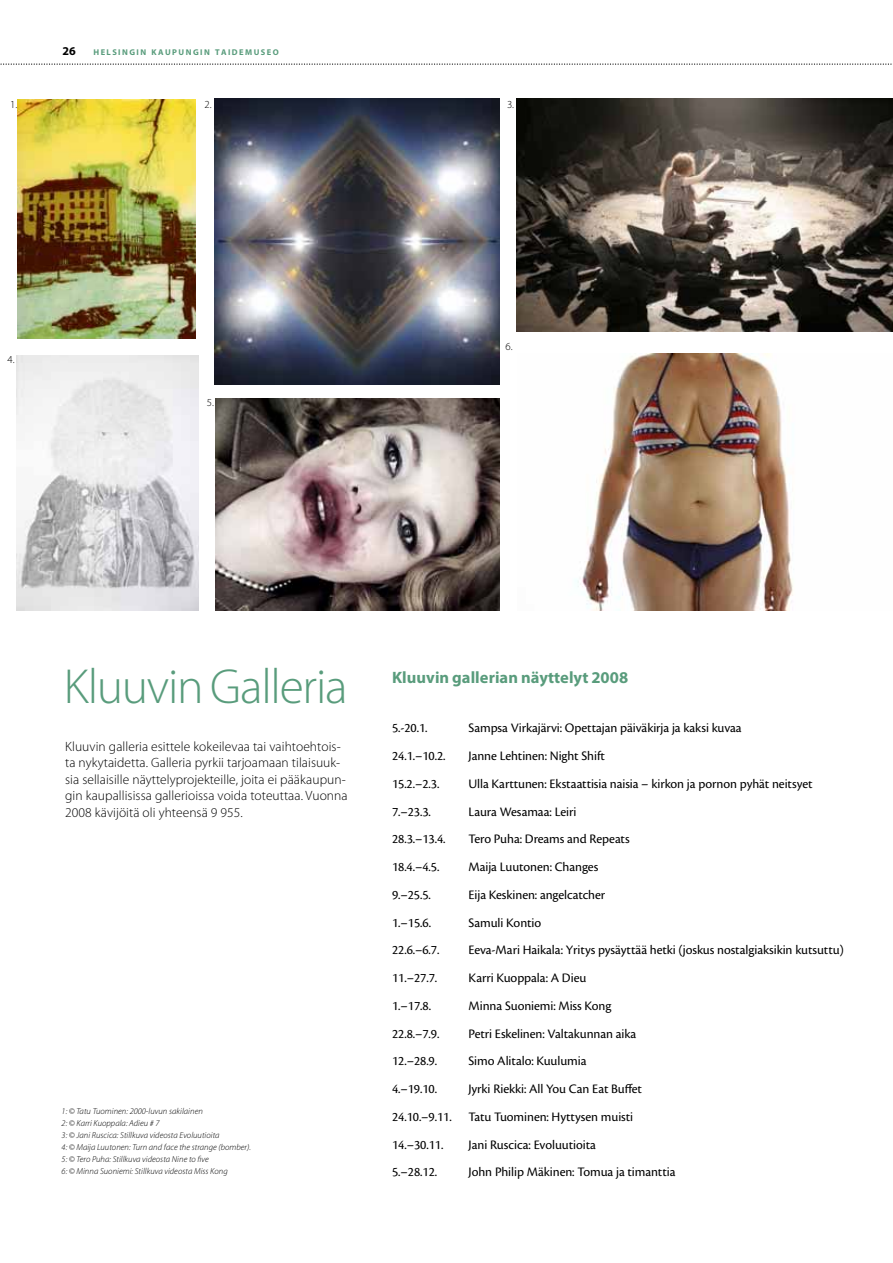
<style>
.page{position:relative;width:893px;height:1263px;background:#fff}
.page>*{position:absolute;margin:0;border:0;box-sizing:border-box;transform-origin:0 0}
.t1{font:300 49.5px "Myriad Pro";letter-spacing:-.025em;color:#599c7c}
.t2{font:700 16.5px "Myriad Pro";letter-spacing:.005em;color:#599c7c}
.t3{font:13.5px/27.8px "Cronos Pro";letter-spacing:-.005em;color:#000}
.t4{font:300 13.5px/16.6px "Myriad Pro";letter-spacing:.005em;color:#000}
.t5{font:700 12px "Myriad Pro";color:#000}
.t6{font:300 10.8px "Myriad Pro";color:#000}
.t7{font:italic 300 8.7px/12px "Myriad Pro";letter-spacing:.005em;color:#000}
.t8{font:700 8.4px "Myriad Pro";letter-spacing:.17em;color:#599c7c}
</style>
<div class="page">
<img style="left:214px;top:99px;width:285px;height:285px">
<img style="left:215px;top:398px;width:285px;height:212px">
<img style="left:516px;top:99px;width:377px;height:233px">
<img style="left:17px;top:355px;width:182px;height:255px">
<img style="left:18px;top:100px;width:177px;height:238px">
<svg style="left:0;top:64px;width:892px;height:1px"></svg>
<img style="left:575px;top:353px;width:218px;height:257px">
<p class="t6" style="left:10px;top:100px;width:9px">1.</p>
<p class="t5" style="left:63px;top:46px;width:15px">26</p>
<p class="t8" style="left:93px;top:49px;width:187px">HELSINGIN KAUPUNGIN TAIDEMUSEO</p>
<p class="t6" style="left:205px;top:100px;width:9px">2.</p>
<p class="t6" style="left:507px;top:100px;width:9px">3.</p>
<p class="t6" style="left:8px;top:355px;width:9px">4.</p>
<p class="t6" style="left:207px;top:399px;width:9px">5.</p>
<p class="t6" style="left:506px;top:342px;width:9px">6.</p>
<h1 class="t1" style="left:64px;top:668px;width:285px">Kluuvin Galleria</h1>
<p class="t2" style="left:392px;top:671px;width:238px">Kluuvin gallerian näyttelyt 2008</p>
<p class="t3" style="left:392px;top:715px;width:37px">5.-20.1.</p>
<p class="t3" style="left:468px;top:715px;width:275px">Sampsa Virkajärvi: Opettajan päiväkirja ja kaksi kuvaa</p>
<p class="t3" style="left:392px;top:743px;width:55px">24.1.–10.2.</p>
<p class="t3" style="left:468px;top:743px;width:138px">Janne Lehtinen: Night Shift</p>
<p class="t3" style="left:392px;top:770px;width:49px">15.2.–2.3.</p>
<p class="t3" style="left:468px;top:770px;width:346px">Ulla Karttunen: Ekstaattisia naisia – kirkon ja pornon pyhät neitsyet</p>
<p class="t3" style="left:392px;top:798px;width:40px">7.–23.3.</p>
<p class="t3" style="left:468px;top:798px;width:109px">Laura Wesamaa: Leiri</p>
<p class="t3" style="left:392px;top:826px;width:55px">28.3.–13.4.</p>
<p class="t3" style="left:468px;top:826px;width:163px">Tero Puha: Dreams and Repeats</p>
<p class="t3" style="left:392px;top:854px;width:49px">18.4.–4.5.</p>
<p class="t3" style="left:468px;top:854px;width:131px">Maija Luutonen: Changes</p>
<p class="t3" style="left:392px;top:881px;width:40px">9.–25.5.</p>
<p class="t3" style="left:468px;top:881px;width:138px">Eija Keskinen: angelcatcher</p>
<p class="t3" style="left:392px;top:909px;width:40px">1.–15.6.</p>
<p class="t3" style="left:468px;top:909px;width:74px">Samuli Kontio</p>
<p class="t3" style="left:392px;top:937px;width:49px">22.6.–6.7.</p>
<p class="t3" style="left:468px;top:937px;width:377px">Eeva-Mari Haikala: Yritys pysäyttää hetki (joskus nostalgiaksikin kutsuttu)</p>
<p class="t3" style="left:392px;top:965px;width:47px">11.–27.7.</p>
<p class="t3" style="left:469px;top:965px;width:119px">Karri Kuoppala: A Dieu</p>
<p class="t3" style="left:392px;top:992px;width:41px">1.–17.8.</p>
<p class="t3" style="left:469px;top:992px;width:144px">Minna Suoniemi: Miss Kong</p>
<p class="t3" style="left:392px;top:1020px;width:49px">22.8.–7.9.</p>
<p class="t3" style="left:468px;top:1020px;width:169px">Petri Eskelinen: Valtakunnan aika</p>
<p class="t3" style="left:392px;top:1048px;width:47px">12.–28.9.</p>
<p class="t3" style="left:468px;top:1048px;width:120px">Simo Alitalo: Kuulumia</p>
<p class="t3" style="left:392px;top:1076px;width:47px">4.–19.10.</p>
<p class="t4" style="left:65px;top:739px;width:284px">Kluuvin galleria esittele kokeilevaa tai vaihtoehtois&shy;ta nykytaidetta. Galleria pyrkii tarjoamaan tilaisuuk&shy;sia sellaisille näyttelyprojekteille, joita ei pääkaupun&shy;gin kaupallisissa gallerioissa voida toteuttaa. Vuonna 2008 kävijöitä oli yhteensä 9 955.</p>
<p class="t3" style="left:392px;top:1076px;width:252px;text-indent:76px">Jyrki Riekki: All You Can Eat Buffet<br>24.10.–9.11. Tatu Tuominen: Hyttysen muisti<br>14.–30.11.</p>
<p class="t7" style="left:62px;top:1106px;width:191px">1: © Tatu Tuominen: 2000-luvun sakilainen<br>2: © Karri Kuoppala: Adieu # 7<br>3: © Jani Ruscica: Stillkuva videosta Evoluutioita<br>4: © Maija Luutonen: Turn and face the strange (bomber).<br>5: © Tero Puha: Stillkuva videosta Nine to five<br>6: © Minna Suoniemi: Stillkuva videosta Miss Kong</p>
<p class="t3" style="left:468px;top:1131px;width:129px">Jani Ruscica: Evoluutioita</p>
<p class="t3" style="left:392px;top:1159px;width:47px">5.–28.12.</p>
<p class="t3" style="left:468px;top:1159px;width:208px">John Philip Mäkinen: Tomua ja timanttia</p>
</div>
